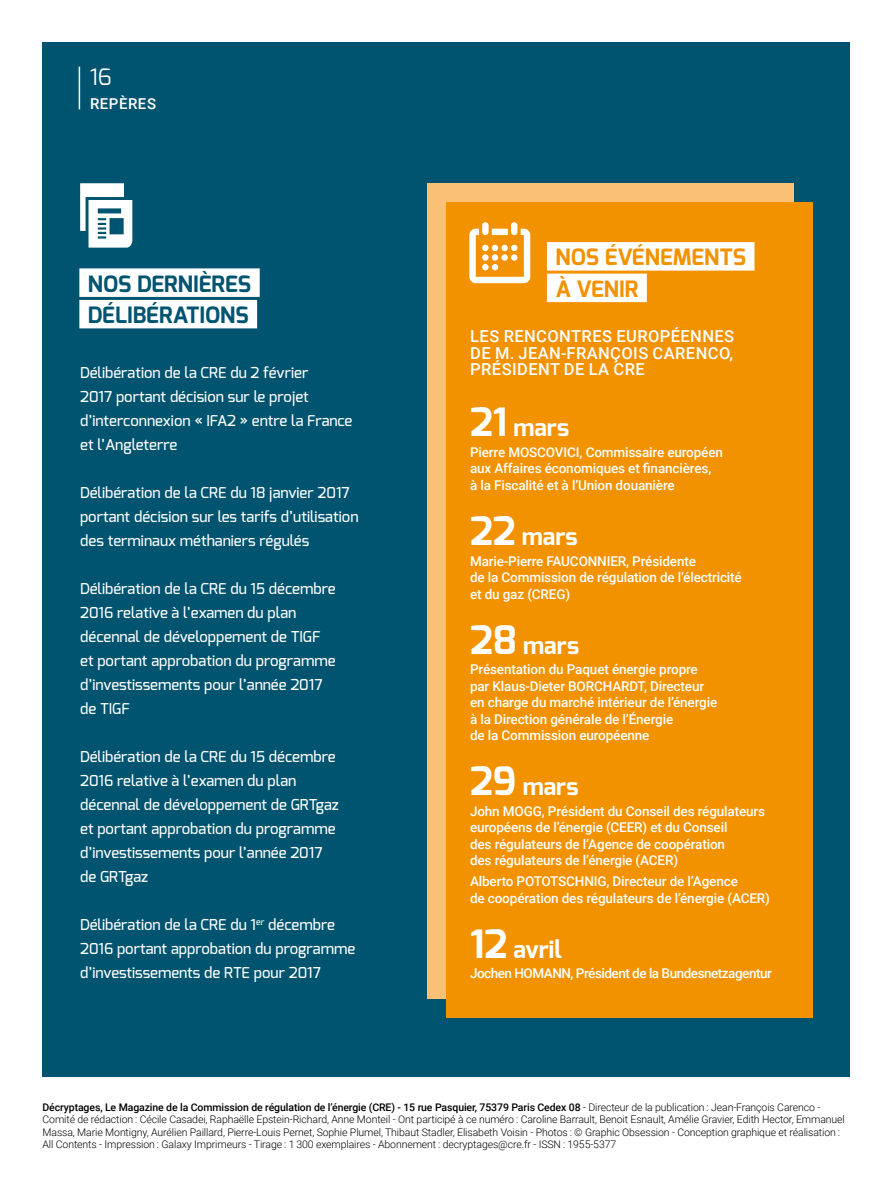
<style>
.page{position:relative;width:893px;height:1191px;background:#fff}
.page>*{position:absolute;margin:0;border:0;box-sizing:border-box;transform-origin:0 0}
.t1{font:700 24px "Exo";color:#fff}
.t2{font:700 22.5px/31.5px "Exo";color:#00546f}
.t3{font:700 22.5px/31.5px "Exo";color:#f39200}
.t4{font:22.5px "Exo";color:#fff}
.t5{font:500 16.5px/16.5px "Roboto";letter-spacing:.025em;color:#fff;text-align:justify}
.t6{font:500 15px/24px "Exo";color:#fff}
.t7{font:500 15px "Roboto";letter-spacing:.035em;color:#fff}
.t8{font:500 13.5px/16.5px "Roboto";letter-spacing:-.01em;color:#fff}
.t9{font:500 13.5px "Roboto";letter-spacing:-.035em;color:#fff}
.t10{font:300 10.5px/12.6px "Roboto";letter-spacing:-.01em;color:#000}
.s1{font-size:39px}
.s2{font-weight:500}
</style>
<div class="page">
<div style="left:43px;top:43px;width:807px;height:1034px;background:#00546f"></div>
<div style="left:427px;top:183px;width:367px;height:815px;background:#fac075"></div>
<div style="left:446px;top:203px;width:367px;height:814px;background:#f39200"></div>
<div style="left:79px;top:268px;width:181px;height:29px;background:#fff"></div>
<div style="left:79px;top:300px;width:178px;height:28px;background:#fff"></div>
<div style="left:547px;top:242px;width:207px;height:29px;background:#fff"></div>
<div style="left:547px;top:274px;width:100px;height:28px;background:#fff"></div>
<hr style="left:79px;top:67px;width:1px;height:42px;background:#fff">
<svg style="left:469px;top:222px;width:61px;height:61px"></svg>
<svg style="left:80px;top:183px;width:52px;height:65px"></svg>
<h2 class="t4" style="left:90px;top:63px;width:24px">16</h2>
<p class="t7" style="left:90px;top:94px;width:67px">REPÈRES</p>
<h2 class="t2" style="left:88px;top:268px;width:165px">NOS DERNIÈRES<br>DÉLIBÉRATIONS</h2>
<p class="t6" style="left:80px;top:360px;width:274px">Délibération de la CRE du 2 février<br>2017 portant décision sur le projet d’interconnexion « IFA2 » entre la France et l’Angleterre</p>
<p class="t6" style="left:80px;top:480px;width:280px">Délibération de la CRE du 18 janvier 2017 portant décision sur les tarifs d’utilisation des terminaux méthaniers régulés</p>
<p class="t6" style="left:80px;top:576px;width:257px">Délibération de la CRE du 15 décembre<br>2016 relative à l’examen du plan décennal de développement de TIGF et portant approbation du programme d’investissements pour l’année 2017 de TIGF</p>
<p class="t6" style="left:80px;top:744px;width:260px">Délibération de la CRE du 15 décembre<br>2016 relative à l’examen du plan décennal de développement de GRTgaz et portant approbation du programme d’investissements pour l’année 2017 de GRTgaz</p>
<p class="t6" style="left:80px;top:912px;width:277px">Délibération de la CRE du 1<sup>er</sup> décembre<br>2016 portant approbation du programme d’investissements de RTE pour 2017</p>
<h2 class="t3" style="left:555px;top:242px;width:192px">NOS ÉVÉNEMENTS<br>À VENIR</h2>
<p class="t5" style="left:470px;top:328px;width:265px">LES RENCONTRES EUROPÉENNES DE M. JEAN-FRANÇOIS CARENCO, PRÉSIDENT DE LA CRE</p>
<h1 class="t1" style="left:470px;top:412px;width:101px"><span class="s1">21</span> mars</h1>
<p class="t8" style="left:470px;top:443px;width:254px">Pierre MOSCOVICI, Commissaire européen aux Affaires économiques et financières,<br>à la Fiscalité et à l’Union douanière</p>
<h1 class="t1" style="left:470px;top:521px;width:109px"><span class="s1">22</span> mars</h1>
<p class="t8" style="left:470px;top:552px;width:273px">Marie-Pierre FAUCONNIER, Présidente<br>de la Commission de régulation de l’électricité et du gaz (CREG)</p>
<h1 class="t1" style="left:470px;top:629px;width:111px"><span class="s1">28</span> mars</h1>
<p class="t8" style="left:470px;top:660px;width:249px">Présentation du Paquet énergie propre par Klaus-Dieter BORCHARDT, Directeur en charge du marché intérieur de l’énergie à la Direction générale de l’Énergie<br>de la Commission européenne</p>
<h1 class="t1" style="left:470px;top:771px;width:110px"><span class="s1">29</span> mars</h1>
<p class="t8" style="left:470px;top:802px;width:297px">John MOGG, Président du Conseil des régulateurs européens de l’énergie (CEER) et du Conseil<br>des régulateurs de l’Agence de coopération<br>des régulateurs de l’énergie (ACER)</p>
<p class="t8" style="left:470px;top:872px;width:301px">Alberto POTOTSCHNIG, Directeur de l’Agence<br>de coopération des régulateurs de l’énergie (ACER)</p>
<h1 class="t1" style="left:470px;top:933px;width:93px"><span class="s1">12</span> avril</h1>
<p class="t9" style="left:470px;top:964px;width:303px">Jochen HOMANN, Président de la Bundesnetzagentur</p>
<p class="t10" style="left:43px;top:1100px;width:804px"><span class="s2">Décryptages, Le Magazine de la Commission de régulation de l’énergie (CRE) - 15 rue Pasquier, 75379 Paris Cedex 08</span> - Directeur de la publication : Jean-François Carenco - Comité de rédaction : Cécile Casadei, Raphaëlle Epstein-Richard, Anne Monteil - Ont participé à ce numéro : Caroline Barrault, Benoit Esnault, Amélie Gravier, Edith Hector, Emmanuel Massa, Marie Montigny, Aurélien Paillard, Pierre-Louis Pernet, Sophie Plumel, Thibaut Stadler, Elisabeth Voisin - Photos : © Graphic Obsession - Conception graphique et réalisation :<br>All Contents - Impression : Galaxy Imprimeurs - Tirage : 1 300 exemplaires - Abonnement : decryptages@cre.fr - ISSN : 1955-5377</p>
</div>
